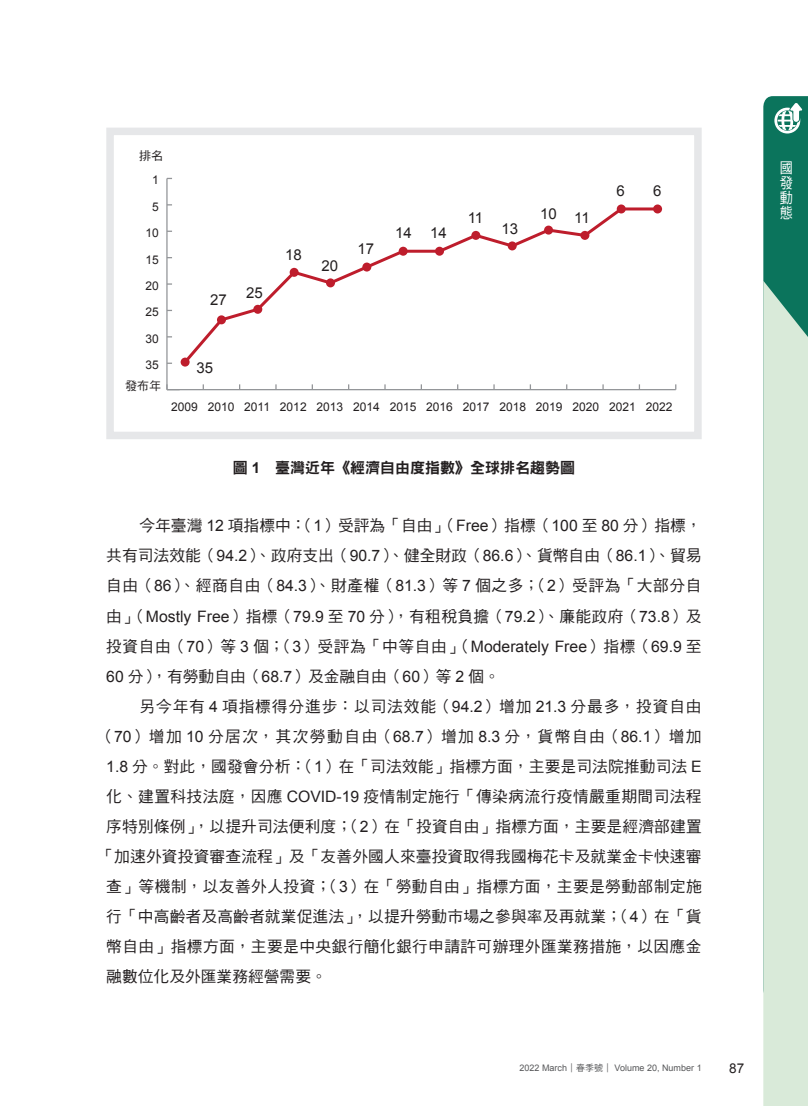
<style>
.page{position:relative;width:808px;height:1106px;background:#fff}
.page>*{position:absolute;margin:0;border:0;box-sizing:border-box;transform-origin:0 0}
.t1{font:15.75px/30px "DF Hei Std W5";letter-spacing:.02em;color:#231f20;text-align:justify}
.t2{font:15.75px "DF Hei Std W5";letter-spacing:.095em;color:#231f20}
.t3{font:15.75px "DF Hei Std W5";letter-spacing:.055em;color:#231f20}
.t4{font:15.75px "DF Hei Std W5";color:#231f20}
.t5{font:15px "Arial";color:#231f20}
.t6{font:15px "DF Hei Std W9";color:#231f20}
.t7{font:14.85px/14.9px "DF Hei Std W5";color:#fff;text-align:justify;scale:.89 1}
.t8{font:13.5px "Arial";color:#231f20}
.t9{font:12px "Arial";color:#231f20}
.t10{font:12px "DF Hei Std W5";color:#231f20}
.t11{font:9px "Arial";color:#57585a}
.s1{font-family:"Arial";font-weight:700}
.s2{font-family:"Arial"}
.s3{font-family:"DF Hei Std W5"}
</style>
<div class="page">
<div style="left:763px;top:96px;width:45px;height:185px;background:#0b745c"></div>
<svg style="left:763px;top:281px;width:45px;height:825px;background:#cce2d1"></svg>
<svg style="left:774px;top:103px;width:28px;height:30px"></svg>
<div style="left:106px;top:128px;width:596px;height:311px;border:8px solid #e6e7e9"></div>
<hr style="left:166px;top:178px;width:2px;height:211px;background:#939598">
<hr style="left:167px;top:389px;width:509px;height:1px;background:#939598">
<svg style="left:181px;top:247px;width:220px;height:119px"></svg>
<hr style="left:403px;top:250px;width:36px;height:3px;background:#be1d2c">
<svg style="left:436px;top:208px;width:189px;height:43px"></svg>
<hr style="left:621px;top:207px;width:36px;height:3px;background:#be1d2c">
<div style="left:181px;top:357px;width:9px;height:9px;background:#be1d2c;border-radius:50%"></div>
<div style="left:217px;top:315px;width:9px;height:9px;background:#be1d2c;border-radius:50%"></div>
<div style="left:253px;top:305px;width:9px;height:9px;background:#be1d2c;border-radius:50%"></div>
<div style="left:290px;top:268px;width:9px;height:9px;background:#be1d2c;border-radius:50%"></div>
<div style="left:326px;top:278px;width:9px;height:9px;background:#be1d2c;border-radius:50%"></div>
<div style="left:362px;top:262px;width:9px;height:9px;background:#be1d2c;border-radius:50%"></div>
<div style="left:399px;top:247px;width:9px;height:9px;background:#be1d2c;border-radius:50%"></div>
<div style="left:435px;top:247px;width:9px;height:9px;background:#be1d2c;border-radius:50%"></div>
<div style="left:471px;top:231px;width:9px;height:9px;background:#be1d2c;border-radius:50%"></div>
<div style="left:508px;top:241px;width:9px;height:9px;background:#be1d2c;border-radius:50%"></div>
<div style="left:544px;top:226px;width:9px;height:9px;background:#be1d2c;border-radius:50%"></div>
<div style="left:580px;top:231px;width:9px;height:9px;background:#be1d2c;border-radius:50%"></div>
<div style="left:617px;top:204px;width:9px;height:9px;background:#be1d2c;border-radius:50%"></div>
<div style="left:653px;top:204px;width:9px;height:9px;background:#be1d2c;border-radius:50%"></div>
<p class="t10" style="left:139px;top:150px;width:25px">排名</p>
<p class="t9" style="left:152px;top:172px;width:8px">1</p>
<p class="t9" style="left:152px;top:199px;width:8px">5</p>
<p class="t9" style="left:146px;top:225px;width:15px">10</p>
<p class="t9" style="left:146px;top:251px;width:15px">15</p>
<p class="t9" style="left:146px;top:278px;width:15px">20</p>
<p class="t9" style="left:146px;top:304px;width:15px">25</p>
<p class="t9" style="left:146px;top:331px;width:15px">30</p>
<p class="t9" style="left:146px;top:357px;width:15px">35</p>
<p class="t10" style="left:125px;top:379px;width:37px">發布年</p>
<p class="t5" style="left:210px;top:290px;width:18px">27</p>
<p class="t5" style="left:246px;top:283px;width:18px">25</p>
<p class="t5" style="left:197px;top:358px;width:18px">35</p>
<p class="t5" style="left:285px;top:244px;width:18px">18</p>
<p class="t5" style="left:322px;top:255px;width:18px">20</p>
<p class="t5" style="left:358px;top:239px;width:18px">17</p>
<p class="t5" style="left:395px;top:223px;width:53px">14 14</p>
<p class="t5" style="left:468px;top:208px;width:17px">11</p>
<p class="t5" style="left:502px;top:219px;width:18px">13</p>
<p class="t5" style="left:540px;top:206px;width:51px">10 11</p>
<p class="t5" style="left:616px;top:181px;width:10px">6</p>
<p class="t5" style="left:653px;top:181px;width:10px">6</p>
<p class="t9" style="left:171px;top:398px;width:503px">2009 2010 2011 2012 2013 2014 2015 2016 2017 2018 2019 2020 2021 2022</p>
<p class="t6" style="left:233px;top:460px;width:344px">圖 <span class="s1">1</span> 臺灣近年《經濟自由度指數》全球排名趨勢圖</p>
<p class="t1" style="left:106px;top:510px;width:597px;text-indent:33px">今年臺灣 <span class="s2">12</span> 項指標中：（<span class="s2">1</span>）受評為「自由」（<span class="s2">Free</span>）指標（<span class="s2">100</span> 至 <span class="s2">80</span> 分）指標，共有司法效能（<span class="s2">94.2</span>）、政府支出（<span class="s2">90.7</span>）、健全財政（<span class="s2">86.6</span>）、貨幣自由（<span class="s2">86.1</span>）、貿易自由（<span class="s2">86</span>）、經商自由（<span class="s2">84.3</span>）、財產權（<span class="s2">81.3</span>）等 <span class="s2">7</span> 個之多；（<span class="s2">2</span>）受評為「大部分自由」（<span class="s2">Mostly Free</span>）指標（<span class="s2">79.9</span> 至 <span class="s2">70</span> 分），有租稅負擔（<span class="s2">79.2</span>）、廉能政府（<span class="s2">73.8</span>）及投資自由（<span class="s2">70</span>）等 <span class="s2">3</span> 個；（<span class="s2">3</span>）受評為「中等自由」（<span class="s2">Moderately Free</span>）指標（<span class="s2">69.9</span> 至<span class="s2">60</span> 分），有勞動自由（<span class="s2">68.7</span>）及金融自由（<span class="s2">60</span>）等 <span class="s2">2</span> 個。</p>
<p class="t3" style="left:139px;top:697px;width:564px">另今年有 <span class="s2">4</span> 項指標得分進步：以司法效能（<span class="s2">94.2</span>）增加 <span class="s2">21.3</span> 分最多，投資自由</p>
<p class="t2" style="left:98px;top:727px;width:605px">（<span class="s2">70</span>）增加 <span class="s2">10</span> 分居次，其次勞動自由（<span class="s2">68.7</span>）增加 <span class="s2">8.3</span> 分，貨幣自由（<span class="s2">86.1</span>）增加</p>
<p class="t1" style="left:106px;top:750px;width:597px"><span class="s2">1.8</span> 分。對此，國發會分析：（<span class="s2">1</span>）在「司法效能」指標方面，主要是司法院推動司法 <span class="s2">E</span></p>
<p class="t1" style="left:106px;top:780px;width:597px">化、建置科技法庭，因應 <span class="s2">COVID-19</span> 疫情制定施行「傳染病流行疫情嚴重期間司法程</p>
<p class="t1" style="left:106px;top:810px;width:597px">序特別條例」，以提升司法便利度；（<span class="s2">2</span>）在「投資自由」指標方面，主要是經濟部建置</p>
<p class="t1" style="left:98px;top:840px;width:605px">「加速外資投資審查流程」及「友善外國人來臺投資取得我國梅花卡及就業金卡快速審</p>
<p class="t1" style="left:106px;top:870px;width:597px">查」等機制，以友善外人投資；（<span class="s2">3</span>）在「勞動自由」指標方面，主要是勞動部制定施</p>
<p class="t1" style="left:106px;top:900px;width:597px">行「中高齡者及高齡者就業促進法」，以提升勞動市場之參與率及再就業；（<span class="s2">4</span>）在「貨</p>
<p class="t1" style="left:106px;top:930px;width:597px">幣自由」指標方面，主要是中央銀行簡化銀行申請許可辦理外匯業務措施，以因應金</p>
<p class="t4" style="left:106px;top:967px;width:222px">融數位化及外匯業務經營需要。</p>
<p class="t11" style="left:520px;top:1062px;width:184px">2022 March<span class="s3">｜春季號｜</span> Volume 20, Number 1</p>
<p class="t8" style="left:729px;top:1059px;width:17px">87</p>
<p class="t7" style="left:780px;top:160px;width:16px">國發動態</p>
</div>
